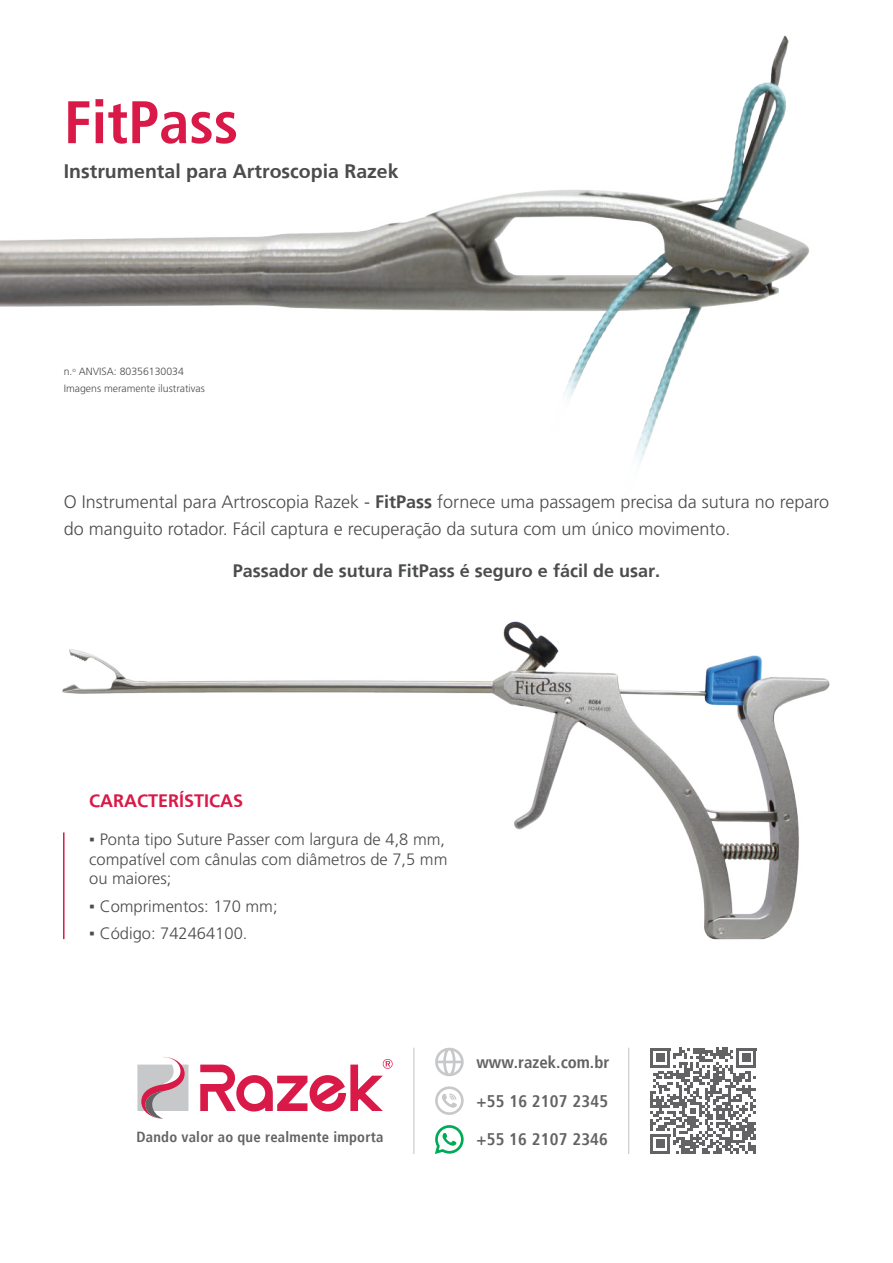
<style>
.page{position:relative;width:893px;height:1263px;background:#fff}
.page>*{position:absolute;margin:0;border:0;box-sizing:border-box;transform-origin:0 0}
.t1{font:700 condensed 60px "Frutiger";color:#d91a48}
.t2{font:700 19.5px "Frutiger";color:#4b4c4d}
.t3{font:300 18px/27px "Frutiger LT Std";color:#4b4c4d}
.t4{font:700 18px "Frutiger";color:#4b4c4d}
.t5{font:700 18px "Frutiger";color:#d91a48}
.t6{font:700 condensed 16.8px "Frutiger";letter-spacing:.015em;color:#636366}
.t7{font:300 16.5px/19.8px "Frutiger LT Std";color:#4b4c4d}
.t8{font:700 condensed 14.7px "Frutiger";letter-spacing:.015em;color:#636366}
.t9{font:300 10.5px/17.1px "Frutiger LT Std";color:#4b4c4d}
.s1{font-family:"Frutiger";font-weight:700}
.s2{font-family:"Arial";font-weight:400}
</style>
<div class="page">
<img style="left:0;top:35px;width:830px;height:1119px">
<hr style="left:63px;top:832px;width:2px;height:107px;background:#d91a48">
<hr style="left:628px;top:1048px;width:1px;height:106px;background:#c7c8ca">
<hr style="left:413px;top:1048px;width:1px;height:106px;background:#c7c8ca">
<svg style="left:137px;top:1057px;width:51px;height:62px"></svg>
<svg style="left:200px;top:1059px;width:193px;height:52px"></svg>
<svg style="left:435px;top:1125px;width:29px;height:29px"></svg>
<svg style="left:435px;top:1048px;width:29px;height:28px"></svg>
<svg style="left:435px;top:1086px;width:29px;height:29px"></svg>
<svg style="left:650px;top:1048px;width:106px;height:106px"></svg>
<h1 class="t1" style="left:64px;top:87px;width:176px">FitPass</h1>
<p class="t2" style="left:64px;top:159px;width:336px">Instrumental para Artroscopia Razek</p>
<p class="t9" style="left:64px;top:363px;width:143px">n.<sup>o</sup> ANVISA: 80356130034<br>Imagens meramente ilustrativas</p>
<p class="t3" style="left:64px;top:489px;width:767px">O Instrumental para Artroscopia Razek - <span class="s1">FitPass</span> fornece uma passagem precisa da sutura no reparo do manguito rotador. Fácil captura e recuperação da sutura com um único movimento.</p>
<p class="t4" style="left:233px;top:560px;width:429px">Passador de sutura FitPass é seguro e fácil de usar.</p>
<p class="t5" style="left:89px;top:790px;width:156px">CARACTERÍSTICAS</p>
<p class="t7" style="left:89px;top:829px;width:360px"><span class="s2">▪</span> Ponta tipo Suture Passer com largura de 4,8 mm, compatível com cânulas com diâmetros de 7,5 mm ou maiores;</p>
<p class="t7" style="left:89px;top:896px;width:190px"><span class="s2">▪</span> Comprimentos: 170 mm;</p>
<p class="t7" style="left:89px;top:924px;width:160px"><span class="s2">▪</span> Código: 742464100.</p>
<p class="t6" style="left:476px;top:1052px;width:134px">www.razek.com.br</p>
<p class="t6" style="left:476px;top:1091px;width:133px">+55 16 2107 2345</p>
<p class="t8" style="left:136px;top:1128px;width:248px">Dando valor ao que realmente importa</p>
<p class="t6" style="left:476px;top:1129px;width:133px">+55 16 2107 2346</p>
</div>
